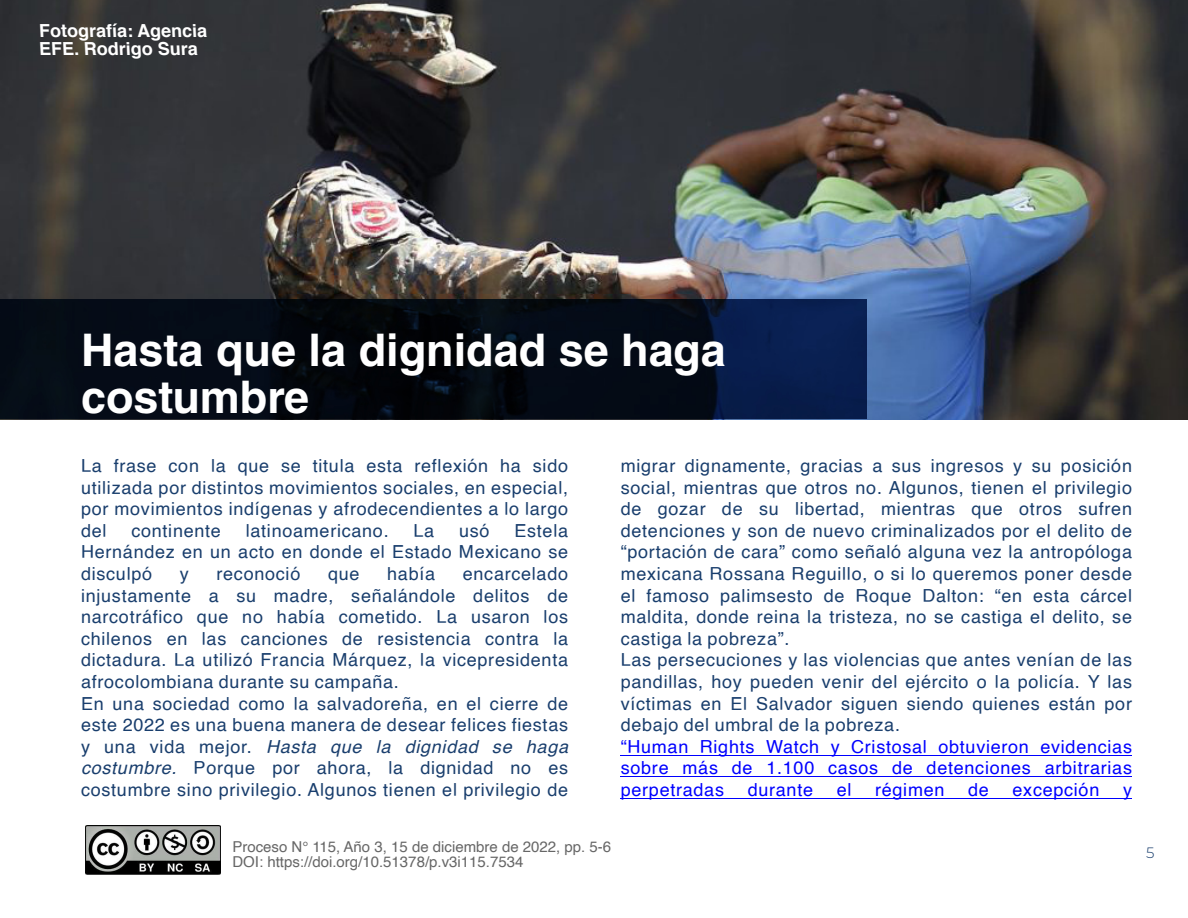
<style>
.page{position:relative;width:1188px;height:918px;background:#fff}
.page>*{position:absolute;margin:0;border:0;box-sizing:border-box;transform-origin:0 0}
.t1{font:700 45px/46.5px "Helvetica LT Std";color:#fff}
.t2{font:18px/21.6px "Helvetica";letter-spacing:.04em;color:#193e6d;text-align:justify}
.t3{font:18px/21.6px "Helvetica";letter-spacing:.04em;color:#00f;text-align:justify}
.t4{font:700 18px/18px "Helvetica";color:#fff}
.t5{font:15px/15px "Helvetica";color:#666}
.t6{font:300 15px "Montserrat";color:#193e6d}
.s1{font-style:italic}
</style>
<div class="page">
<hr style="left:621px;top:755px;width:511px;height:1px;background:#00f">
<hr style="left:621px;top:777px;width:511px;height:1px;background:#00f">
<hr style="left:621px;top:798px;width:511px;height:1px;background:#00f">
<img style="left:0;top:0;width:1187px;height:419px">
<img style="left:0;top:300px;width:867px;height:119px">
<img style="left:85px;top:826px;width:136px;height:48px">
<p class="t4" style="left:39px;top:23px;width:171px">Fotografía: Agencia<br>EFE. Rodrigo Sura</p>
<h1 class="t1" style="left:81px;top:333px;width:646px">Hasta que la dignidad se haga costumbre</h1>
<p class="t2" style="left:81px;top:456px;width:489px">La frase con la que se titula esta reflexión ha sido utilizada por distintos movimientos sociales, en especial, por movimientos indígenas y afrodecendientes a lo largo del</p>
<p class="t2" style="left:131px;top:521px;width:91px">continente</p>
<p class="t2" style="left:246px;top:521px;width:144px">latinoamericano.</p>
<p class="t2" style="left:414px;top:521px;width:22px">La</p>
<p class="t2" style="left:459px;top:521px;width:32px">usó</p>
<p class="t2" style="left:81px;top:521px;width:489px;text-indent:433px">Estela Hernández en un acto en donde el Estado Mexicano se disculpó</p>
<p class="t2" style="left:180px;top:564px;width:10px">y</p>
<p class="t2" style="left:217px;top:564px;width:85px">reconoció</p>
<p class="t2" style="left:328px;top:564px;width:33px">que</p>
<p class="t2" style="left:387px;top:564px;width:49px">había</p>
<p class="t2" style="left:81px;top:564px;width:489px;text-align:left;text-indent:382px">encarcelado injustamente a su madre, señalándole delitos de narcotráfico que no había cometido. La usaron los chilenos en las canciones de resistencia contra la dictadura. La utilizó Francia Márquez, la vicepresidenta afrocolombiana durante su campaña.<br>En una sociedad como la salvadoreña, en el cierre de este 2022 es una buena manera de desear felices fiestas y una vida mejor. <span class="s1">Hasta que la dignidad se haga costumbre.</span> Porque por ahora, la dignidad no es costumbre sino privilegio. Algunos tienen el privilegio de</p>
<p class="t2" style="left:621px;top:456px;width:513px;text-align:left">migrar dignamente, gracias a sus ingresos y su posición social, mientras que otros no. Algunos, tienen el privilegio de gozar de su libertad, mientras que otros sufren detenciones y son de nuevo criminalizados por el delito de “portación de cara” como señaló alguna vez la antropóloga mexicana Rossana Reguillo, o si lo queremos poner desde el famoso palimsesto de Roque Dalton: “en esta cárcel maldita, donde reina la tristeza, no se castiga el delito, se castiga la pobreza”.<br>Las persecuciones y las violencias que antes venían de las pandillas, hoy pueden venir del ejército o la policía. Y las víctimas en El Salvador siguen siendo quienes están por debajo del umbral de la pobreza.</p>
<p class="t3" style="left:621px;top:737px;width:513px">“Human Rights Watch y Cristosal obtuvieron evidencias sobre más de 1.100 casos de detenciones arbitrarias perpetradas</p>
<p class="t3" style="left:748px;top:780px;width:67px">durante</p>
<p class="t3" style="left:837px;top:780px;width:16px">el</p>
<p class="t3" style="left:875px;top:780px;width:71px">régimen</p>
<p class="t3" style="left:968px;top:780px;width:22px">de</p>
<p class="t3" style="left:1013px;top:780px;width:88px">excepción</p>
<p class="t3" style="left:1123px;top:780px;width:10px">y</p>
<p class="t5" style="left:232px;top:839px;width:380px">Proceso N° 115, Año 3, 15 de diciembre de 2022, pp. 5-6<br>DOI: https://doi.org/10.51378/p.v3i115.7534</p>
<p class="t6" style="left:1146px;top:844px;width:10px">5</p>
</div>
